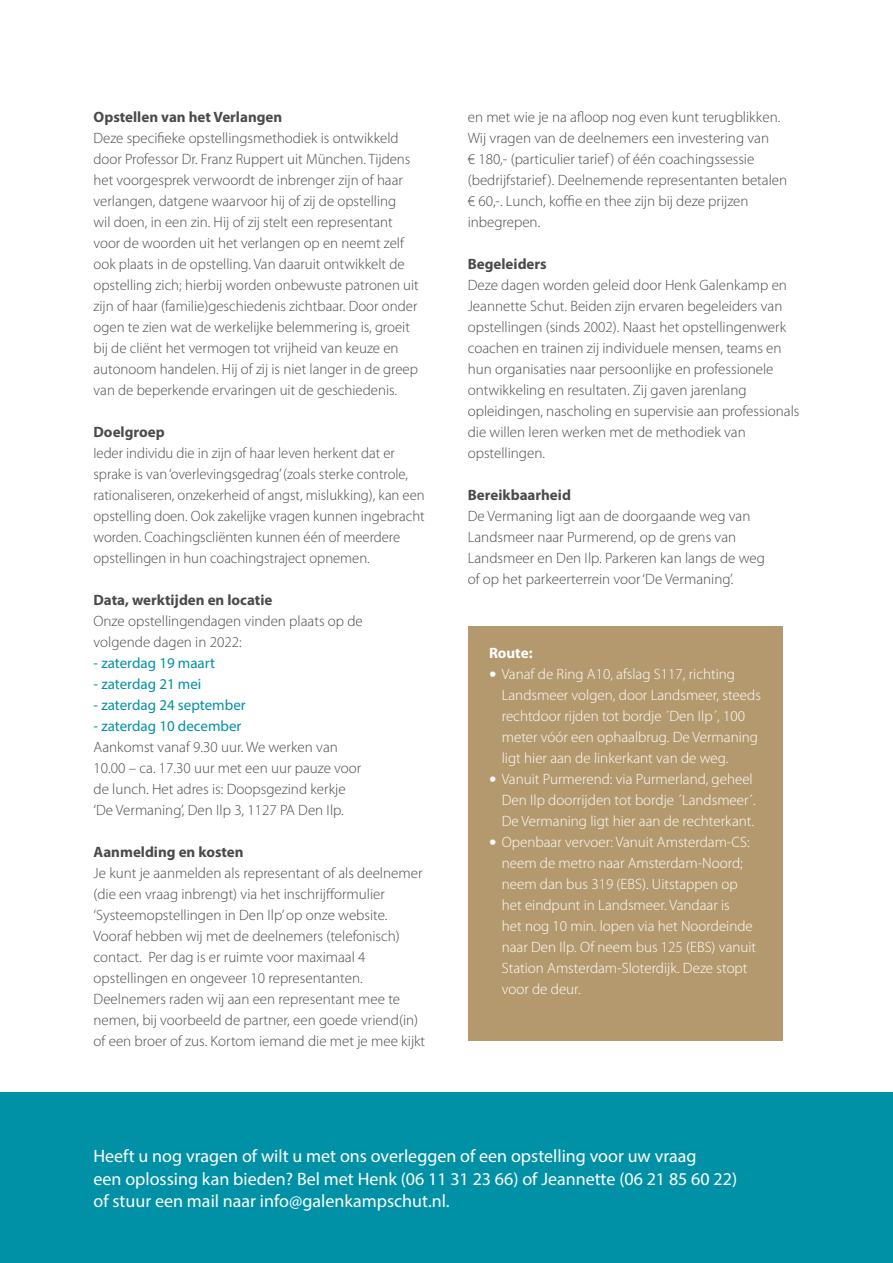
<style>
.page{position:relative;width:893px;height:1263px;background:#fff}
.page>*{position:absolute;margin:0;border:0;box-sizing:border-box;transform-origin:0 0}
.t1{font:18px/22.5px "Myriad Pro";color:#fff}
.t2{font:300 15px/21px "Myriad Pro";color:#4a4a4a}
.t3{font:300 15px/21px "Myriad Pro";color:#fff}
.t4{font:700 15px "Myriad Pro";color:#4a4a4a}
.t5{font:15px "Myriad Pro";color:#0091a6}
.t6{font:700 15px "Myriad Pro";color:#fff}
.s1{font-size:30px}
</style>
<div class="page">
<div style="left:0;top:1093px;width:893px;height:170px;background:#0091a6"></div>
<div style="left:468px;top:626px;width:314px;height:414px;background:#b5996e"></div>
<p class="t4" style="left:94px;top:107px;width:190px">Opstellen van het Verlangen</p>
<p class="t2" style="left:94px;top:128px;width:327px">Deze specifieke opstellingsmethodiek is ontwikkeld door Professor Dr. Franz Ruppert uit München. Tijdens het voorgesprek verwoordt de inbrenger zijn of haar verlangen, datgene waarvoor hij of zij de opstelling<br>wil doen, in een zin. Hij of zij stelt een representant voor de woorden uit het verlangen op en neemt zelf ook plaats in de opstelling. Van daaruit ontwikkelt de opstelling zich; hierbij worden onbewuste patronen uit zijn of haar (familie)geschiedenis zichtbaar. Door onder ogen te zien wat de werkelijke belemmering is, groeit bij de cliënt het vermogen tot vrijheid van keuze en autonoom handelen. Hij of zij is niet langer in de greep van de beperkende ervaringen uit de geschiedenis.</p>
<p class="t4" style="left:94px;top:422px;width:73px">Doelgroep</p>
<p class="t2" style="left:94px;top:443px;width:333px">Ieder individu die in zijn of haar leven herkent dat er sprake is van ‘overlevingsgedrag’ (zoals sterke controle, rationaliseren, onzekerheid of angst, mislukking), kan een opstelling doen. Ook zakelijke vragen kunnen ingebracht worden. Coachingscliënten kunnen één of meerdere opstellingen in hun coachingstraject opnemen.</p>
<p class="t4" style="left:94px;top:590px;width:180px">Data, werktijden en locatie</p>
<p class="t2" style="left:94px;top:611px;width:271px">Onze opstellingendagen vinden plaats op de volgende dagen in 2022:</p>
<p class="t5" style="left:94px;top:654px;width:123px">- zaterdag 19 maart</p>
<p class="t5" style="left:94px;top:675px;width:109px">- zaterdag 21 mei</p>
<p class="t5" style="left:94px;top:696px;width:154px">- zaterdag 24 september</p>
<p class="t5" style="left:94px;top:717px;width:149px">- zaterdag 10 december</p>
<p class="t2" style="left:94px;top:737px;width:269px">Aankomst vanaf 9.30 uur. We werken van 10.00 – ca. 17.30 uur met een uur pauze voor de lunch. Het adres is: Doopsgezind kerkje ‘De Vermaning’, Den Ilp 3, 1127 PA Den Ilp.</p>
<p class="t4" style="left:94px;top:842px;width:152px">Aanmelding en kosten</p>
<p class="t2" style="left:94px;top:863px;width:333px">Je kunt je aanmelden als representant of als deelnemer (die een vraag inbrengt) via het inschrijfformulier ‘Systeemopstellingen in Den Ilp’ op onze website.<br>Vooraf hebben wij met de deelnemers (telefonisch) contact. Per dag is er ruimte voor maximaal 4 opstellingen en ongeveer 10 representanten.<br>Deelnemers raden wij aan een representant mee te nemen, bij voorbeeld de partner, een goede vriend(in) of een broer of zus. Kortom iemand die met je mee kijkt</p>
<p class="t2" style="left:468px;top:107px;width:321px">en met wie je na afloop nog even kunt terugblikken.<br>Wij vragen van de deelnemers een investering van<br>€ 180,- (particulier tarief ) of één coachingssessie (bedrijfstarief ). Deelnemende representanten betalen € 60,-. Lunch, koffie en thee zijn bij deze prijzen inbegrepen.</p>
<p class="t4" style="left:468px;top:254px;width:80px">Begeleiders</p>
<p class="t2" style="left:468px;top:275px;width:333px">Deze dagen worden geleid door Henk Galenkamp en Jeannette Schut. Beiden zijn ervaren begeleiders van opstellingen (sinds 2002). Naast het opstellingenwerk coachen en trainen zij individuele mensen, teams en hun organisaties naar persoonlijke en professionele ontwikkeling en resultaten. Zij gaven jarenlang opleidingen, nascholing en supervisie aan professionals die willen leren werken met de methodiek van opstellingen.</p>
<p class="t4" style="left:468px;top:485px;width:105px">Bereikbaarheid</p>
<p class="t2" style="left:468px;top:506px;width:299px">De Vermaning ligt aan de doorgaande weg van Landsmeer naar Purmerend, op de grens van Landsmeer en Den Ilp. Parkeren kan langs de weg of op het parkeerterrein voor ‘De Vermaning’.</p>
<p class="t6" style="left:489px;top:643px;width:45px">Route:</p>
<p class="t3" style="left:502px;top:664px;width:261px;text-indent:-13px"><span class="s1">•</span> Vanaf de Ring A10, afslag S117, richting Landsmeer volgen, door Landsmeer, steeds rechtdoor rijden tot bordje ´Den Ilp´, 100 meter vóór een ophaalbrug. De Vermaning ligt hier aan de linkerkant van de weg.</p>
<p class="t3" style="left:502px;top:769px;width:255px;text-indent:-13px"><span class="s1">•</span> Vanuit Purmerend: via Purmerland, geheel<br>Den Ilp doorrijden tot bordje ´Landsmeer´.<br>De Vermaning ligt hier aan de rechterkant.</p>
<p class="t3" style="left:502px;top:832px;width:256px;text-indent:-13px"><span class="s1">•</span> Openbaar vervoer: Vanuit Amsterdam-CS: neem de metro naar Amsterdam-Noord; neem dan bus 319 (EBS). Uitstappen op het eindpunt in Landsmeer. Vandaar is<br>het nog 10 min. lopen via het Noordeinde naar Den Ilp. Of neem bus 125 (EBS) vanuit Station Amsterdam-Sloterdijk. Deze stopt voor de deur.</p>
<p class="t1" style="left:94px;top:1144px;width:645px">Heeft u nog vragen of wilt u met ons overleggen of een opstelling voor uw vraag<br>een oplossing kan bieden? Bel met Henk (06 11 31 23 66) of Jeannette (06 21 85 60 22) of stuur een mail naar info@galenkampschut.nl.</p>
</div>
